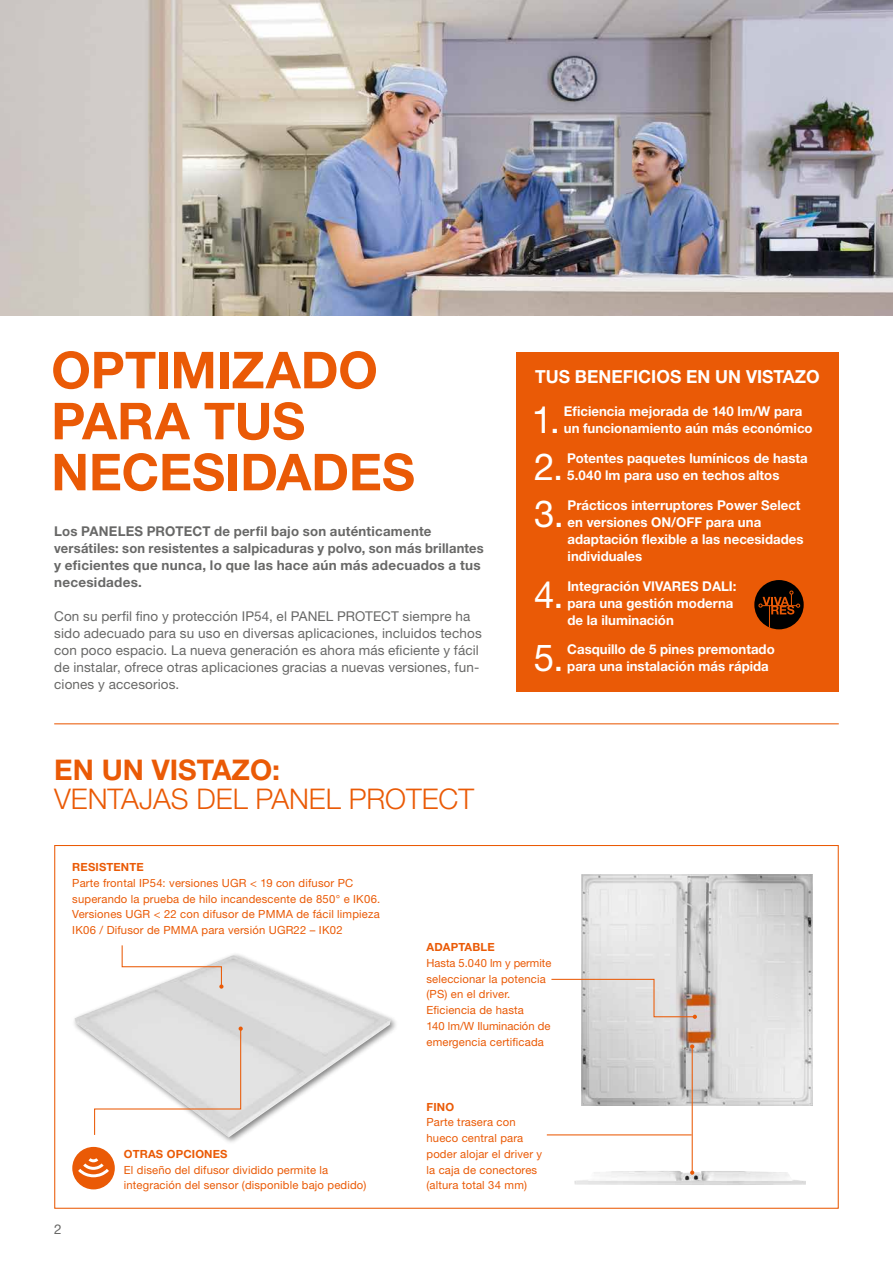
<style>
.page{position:relative;width:893px;height:1263px;background:#fff}
.page>*{position:absolute;margin:0;border:0;box-sizing:border-box;transform-origin:0 0}
.t1{font:700 51px/51px "Helvetica Neue LT Pro";letter-spacing:-.005em;color:#ea5a06}
.t2{font:37.35px "Helvetica Neue LT Pro";color:#fff}
.t3{font:300 28.5px "Helvetica Neue LT Pro";color:#ea5a06}
.t4{font:700 28.5px "Helvetica Neue LT Pro";color:#ea5a06}
.t5{font:700 18px "Helvetica Neue LT Pro";color:#fff}
.t6{font:700 13.5px/17px "Helvetica Neue LT Pro";color:#fff}
.t7{font:13.5px/17px "Helvetica Neue LT Pro";letter-spacing:.01em;color:#686867}
.t8{font:700 13.5px/17px "Helvetica Neue LT Pro";letter-spacing:.015em;color:#686867}
.t9{font:11.25px/15.8px "Helvetica Neue LT Pro";letter-spacing:.015em;color:#ea5a06}
.t10{font:700 11.25px "Helvetica Neue LT Pro";letter-spacing:.015em;color:#ea5a06}
</style>
<div class="page">
<img style="left:0;top:0;width:893px;height:316px">
<div style="left:517px;top:352px;width:322px;height:339px;background:#ea5a06"></div>
<hr style="left:547px;top:1134px;width:145px;height:1px;background:#ea5a06">
<img style="left:75px;top:955px;width:316px;height:182px">
<img style="left:581px;top:874px;width:231px;height:232px">
<img style="left:574px;top:1171px;width:232px;height:14px">
<hr style="left:54px;top:723px;width:785px;height:1px;background:#ea5a06">
<svg style="left:121px;top:945px;width:103px;height:44px"></svg>
<svg style="left:94px;top:1026px;width:149px;height:110px"></svg>
<hr style="left:692px;top:1046px;width:1px;height:127px;background:#ea5a06">
<svg style="left:690px;top:1044px;width:4px;height:4px"></svg>
<svg style="left:690px;top:1170px;width:4px;height:5px"></svg>
<svg style="left:551px;top:978px;width:146px;height:41px"></svg>
<div style="left:72px;top:1147px;width:43px;height:42px;background:#ea5a06;border-radius:50%"></div>
<svg style="left:78px;top:1158px;width:31px;height:19px"></svg>
<div style="left:754px;top:580px;width:50px;height:49px;background:#000;border-radius:50%"></div>
<svg style="left:759px;top:591px;width:41px;height:36px"></svg>
<h1 class="t1" style="left:51px;top:343px;width:365px">OPTIMIZADO<br>PARA TUS<br>NECESIDADES</h1>
<p class="t8" style="left:54px;top:522px;width:431px">Los PANELES PROTECT de perfil bajo son auténticamente versátiles: son resistentes a salpicaduras y polvo, son más brillantes y eficientes que nunca, lo que las hace aún más adecuados a tus necesidades.</p>
<p class="t7" style="left:54px;top:608px;width:429px">Con su perfil fino y protección IP54, el PANEL PROTECT siempre ha sido adecuado para su uso en diversas aplicaciones, incluidos techos con poco espacio. La nueva generación es ahora más eficiente y fácil de instalar, ofrece otras aplicaciones gracias a nuevas versiones, fun&shy;ciones y accesorios.</p>
<h3 class="t4" style="left:54px;top:752px;width:227px">EN UN VISTAZO:</h3>
<h3 class="t3" style="left:54px;top:781px;width:421px">VENTAJAS DEL PANEL PROTECT</h3>
<p class="t10" style="left:72px;top:860px;width:73px">RESISTENTE</p>
<p class="t9" style="left:72px;top:875px;width:310px">Parte frontal IP54: versiones UGR &lt; 19 con difusor PC superando la prueba de hilo incandescente de 850° e IK06.<br>Versiones UGR &lt; 22 con difusor de PMMA de fácil limpieza IK06 / Difusor de PMMA para versión UGR22 – IK02</p>
<h3 class="t5" style="left:535px;top:365px;width:286px">TUS BENEFICIOS EN UN VISTAZO</h3>
<h2 class="t2" style="left:532px;top:398px;width:30px">1.</h2>
<p class="t6" style="left:564px;top:403px;width:250px">Eficiencia mejorada de 140 lm/W para un funcionamiento aún más económico</p>
<h2 class="t2" style="left:534px;top:445px;width:31px">2.</h2>
<p class="t6" style="left:567px;top:449px;width:242px">Potentes paquetes lumínicos de hasta<br>5.040 lm para uso en techos altos</p>
<h2 class="t2" style="left:534px;top:491px;width:31px">3.</h2>
<p class="t6" style="left:568px;top:496px;width:237px">Prácticos interruptores Power Select en versiones ON/OFF para una adaptación flexible a las necesidades individuales</p>
<h2 class="t2" style="left:534px;top:572px;width:31px">4.</h2>
<p class="t6" style="left:567px;top:577px;width:171px">Integración VIVARES DALI: para una gestión moderna de la iluminación</p>
<h2 class="t2" style="left:534px;top:636px;width:31px">5.</h2>
<p class="t6" style="left:567px;top:641px;width:209px">Casquillo de 5 pines premontado para una instalación más rápida</p>
<p class="t7" style="left:54px;top:1221px;width:9px">2</p>
<p class="t10" style="left:124px;top:1147px;width:105px">OTRAS OPCIONES</p>
<p class="t9" style="left:124px;top:1161px;width:244px">El diseño del difusor dividido permite la integración del sensor (disponible bajo pedido)</p>
<p class="t10" style="left:426px;top:940px;width:70px">ADAPTABLE</p>
<p class="t9" style="left:426px;top:955px;width:126px">Hasta 5.040 lm y permite seleccionar la potencia (PS) en el driver.<br>Eficiencia de hasta<br>140 lm/W Iluminación de emergencia certificada</p>
<p class="t10" style="left:426px;top:1099px;width:29px">FINO</p>
<p class="t9" style="left:426px;top:1114px;width:117px">Parte trasera con hueco central para poder alojar el driver y la caja de conectores (altura total 34 mm)</p>
</div>
